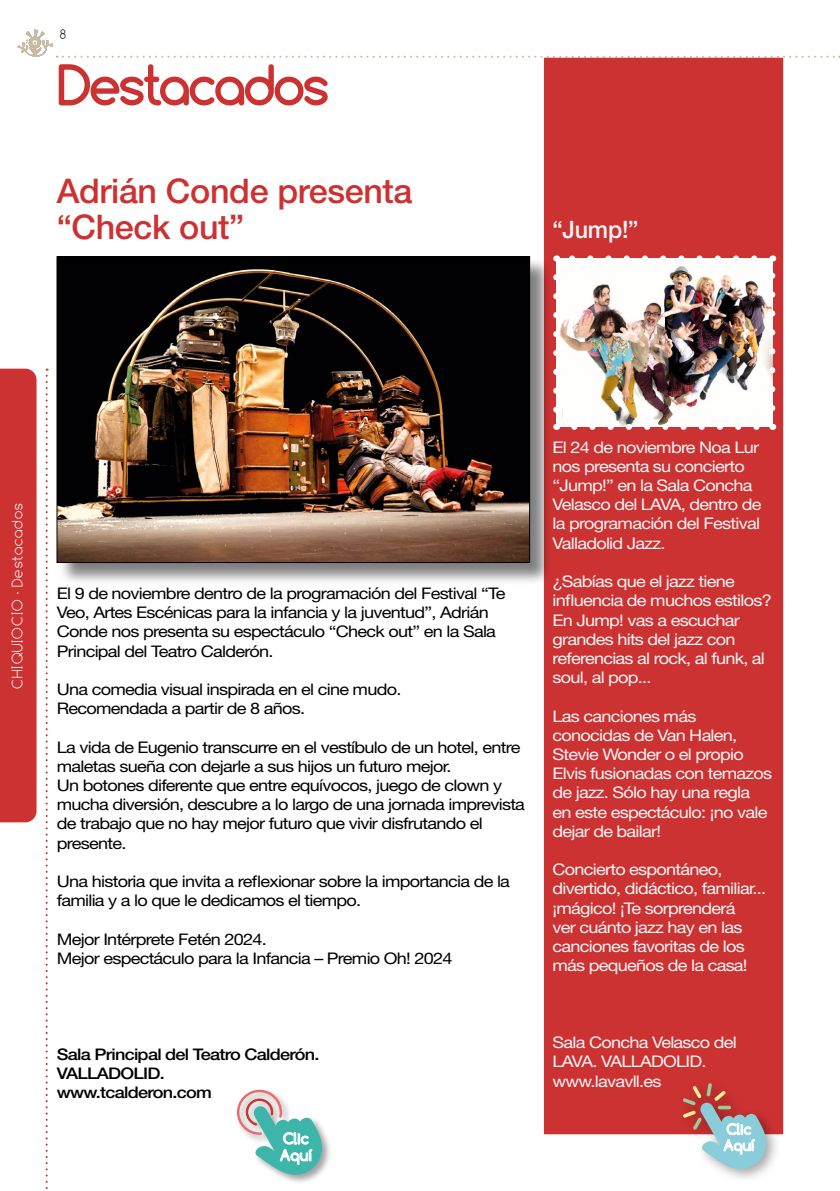
<style>
.page{position:relative;width:840px;height:1191px;background:#fff}
.page>*{position:absolute;margin:0;border:0;box-sizing:border-box;transform-origin:0 0}
.t1{font:700 52.8px "Comfortaa";letter-spacing:-.065em;color:#cd3232}
.t2{font:500 34px/36px "Helvetica Neue LT Std";letter-spacing:-.01em;color:#cd3232}
.t3{font:500 24px "Helvetica Neue LT Std";color:#f6f6f6}
.t4{font:16px/19.2px "Helvetica Neue LT Std";letter-spacing:-.04em;color:#000;scale:1.13 1}
.t5{font:16px/19.2px "Helvetica Neue LT Std";letter-spacing:-.04em;color:#f6f6f6;scale:1.13 1}
.t6{font:500 16px/19.2px "Helvetica Neue LT Std";letter-spacing:-.04em;color:#000;scale:1.13 1}
.t7{font:100 16px "Comfortaa";color:#fff}
.t8{font:700 15px/16.8px "Comfortaa";color:#fff}
.t9{font:700 14.4px/16.2px "Comfortaa";color:#fff}
.t10{font:100 14px "Comfortaa";color:#000}
</style>
<div class="page">
<div style="left:0;top:369px;width:37px;height:453px;background:#cd3232"></div>
<svg style="left:46px;top:369px;width:2px;height:820px"></svg>
<svg style="left:17px;top:29px;width:822px;height:29px"></svg>
<div style="left:543px;top:58px;width:239px;height:1076px;background:#cd3232;border:2px solid #cd3232"></div>
<div style="left:58px;top:258px;width:494px;height:327px;background:#000;opacity:.5"></div>
<img style="left:59px;top:258px;width:468px;height:303px">
<div style="left:57px;top:256px;width:472px;height:307px;border:1px solid #000"></div>
<img style="left:556px;top:258px;width:215px;height:169px">
<svg style="left:553px;top:277px;width:6px;height:140px"></svg>
<svg style="left:574px;top:424px;width:188px;height:6px"></svg>
<svg style="left:768px;top:268px;width:6px;height:140px"></svg>
<svg style="left:565px;top:255px;width:188px;height:6px"></svg>
<div style="left:235px;top:1088px;width:97px;height:96px;background:#000;opacity:.36"></div>
<svg style="left:237px;top:1089px;width:86px;height:93px"></svg>
<div style="left:676px;top:1077px;width:104px;height:107px;background:#000;opacity:.36"></div>
<svg style="left:682px;top:1083px;width:85px;height:93px"></svg>
<p class="t10" style="left:60px;top:27px;width:8px">8</p>
<h1 class="t1" style="left:57px;top:52px;width:274px">Destacados</h1>
<h2 class="t2" style="left:57px;top:172px;width:357px">Adrián Conde presenta “Check out”</h2>
<h3 class="t3" style="left:552px;top:215px;width:88px">“Jump!”</h3>
<p class="t7" style="left:8px;top:688px;width:188px;rotate:-90deg">CHIQUIOCIO · Destacados</p>
<p class="t4" style="left:57px;top:583px;width:398px">El 9 de noviembre dentro de la programación del Festival “Te Veo, Artes Escénicas para la infancia y la juventud”, Adrián Conde nos presenta su espectáculo “Check out” en la Sala Principal del Teatro Calderón.</p>
<p class="t4" style="left:57px;top:679px;width:306px">Una comedia visual inspirada en el cine mudo.<br>Recomendada a partir de 8 años.</p>
<p class="t4" style="left:57px;top:737px;width:415px">La vida de Eugenio transcurre en el vestíbulo de un hotel, entre maletas sueña con dejarle a sus hijos un futuro mejor.<br>Un botones diferente que entre equívocos, juego de clown y mucha diversión, descubre a lo largo de una jornada imprevista de trabajo que no hay mejor futuro que vivir disfrutando el presente.</p>
<p class="t4" style="left:57px;top:871px;width:402px">Una historia que invita a reflexionar sobre la importancia de la familia y a lo que le dedicamos el tiempo.</p>
<p class="t4" style="left:57px;top:929px;width:351px">Mejor Intérprete Fetén 2024.<br>Mejor espectáculo para la Infancia – Premio Oh! 2024</p>
<p class="t6" style="left:57px;top:1044px;width:234px">Sala Principal del Teatro Calderón.<br>VALLADOLID. www.tcalderon.com</p>
<p class="t5" style="left:552px;top:437px;width:186px">El 24 de noviembre Noa Lur nos presenta su concierto “Jump!” en la Sala Concha<br>Velasco del LAVA, dentro de la programación del Festival<br>Valladolid Jazz.</p>
<p class="t5" style="left:552px;top:571px;width:196px">¿Sabías que el jazz tiene influencia de muchos estilos?<br>En Jump! vas a escuchar grandes hits del jazz con referencias al rock, al funk, al soul, al pop...</p>
<p class="t5" style="left:552px;top:706px;width:196px">Las canciones más conocidas de Van Halen,<br>Stevie Wonder o el propio<br>Elvis fusionadas con temazos de jazz. Sólo hay una regla en este espectáculo: ¡no vale dejar de bailar!</p>
<p class="t5" style="left:552px;top:859px;width:191px">Concierto espontáneo, divertido, didáctico, familiar... ¡mágico! ¡Te sorprenderá<br>ver cuánto jazz hay en las canciones favoritas de los más pequeños de la casa!</p>
<p class="t5" style="left:552px;top:1032px;width:165px">Sala Concha Velasco del<br>LAVA. VALLADOLID. www.lavavll.es</p>
<p class="t8" style="left:279px;top:1130px;width:34px">Clic<br>Aquí</p>
<p class="t9" style="left:723px;top:1120px;width:32px">Clic<br>Aquí</p>
</div>
